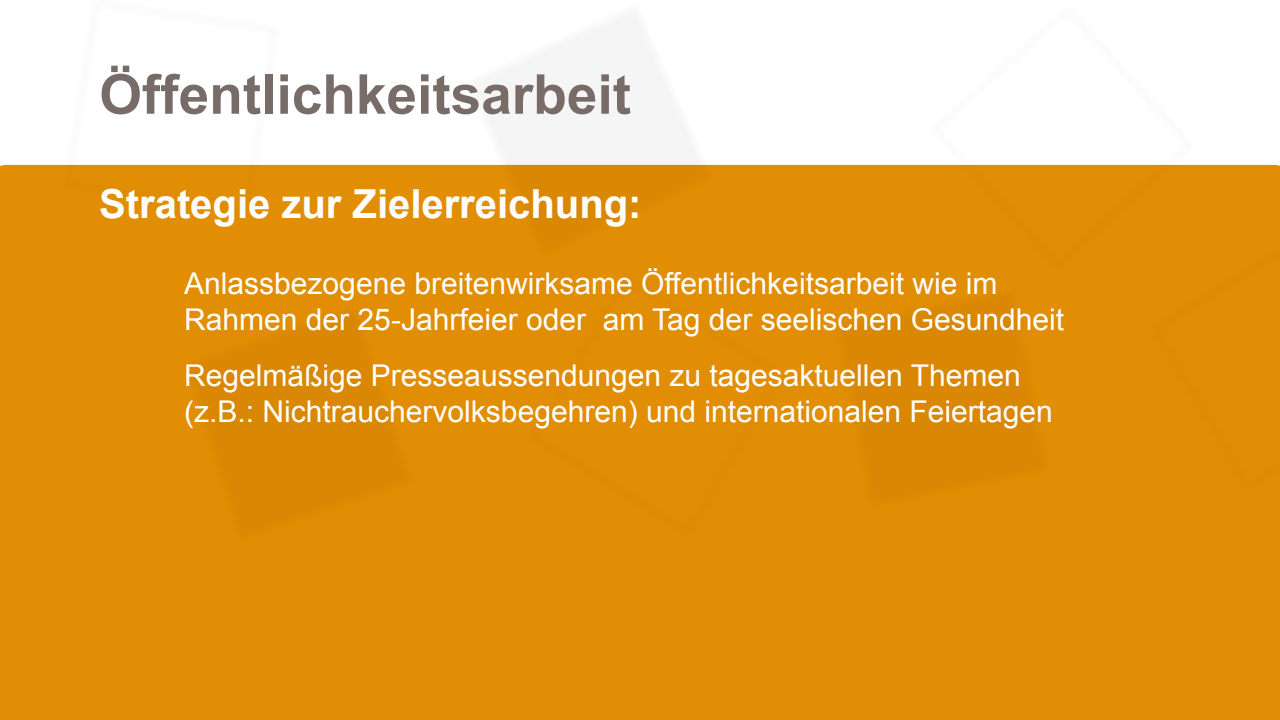
<style>
.page{position:relative;width:1280px;height:720px;background:#fff}
.page>*{position:absolute;margin:0;border:0;box-sizing:border-box;transform-origin:0 0}
.t1{font:700 55px "Arial";color:#776c68}
.t2{font:700 40px "Arial";color:#fff}
.t3{font:30px/36px "Arial";color:#fff}
</style>
<div class="page">
<div style="left:0;top:165px;width:1280px;height:555px;background:#e28e04"></div>
<h1 class="t1" style="left:99px;top:58px;width:533px">Öffentlichkeitsarbeit</h1>
<h2 class="t2" style="left:99px;top:177px;width:544px">Strategie zur Zielerreichung:</h2>
<p class="t3" style="left:184px;top:266px;width:881px">Anlassbezogene breitenwirksame Öffentlichkeitsarbeit wie im<br>Rahmen der 25-Jahrfeier oder am Tag der seelischen Gesundheit</p>
<p class="t3" style="left:184px;top:358px;width:870px">Regelmäßige Presseaussendungen zu tagesaktuellen Themen (z.B.: Nichtrauchervolksbegehren) und internationalen Feiertagen</p>
</div>
